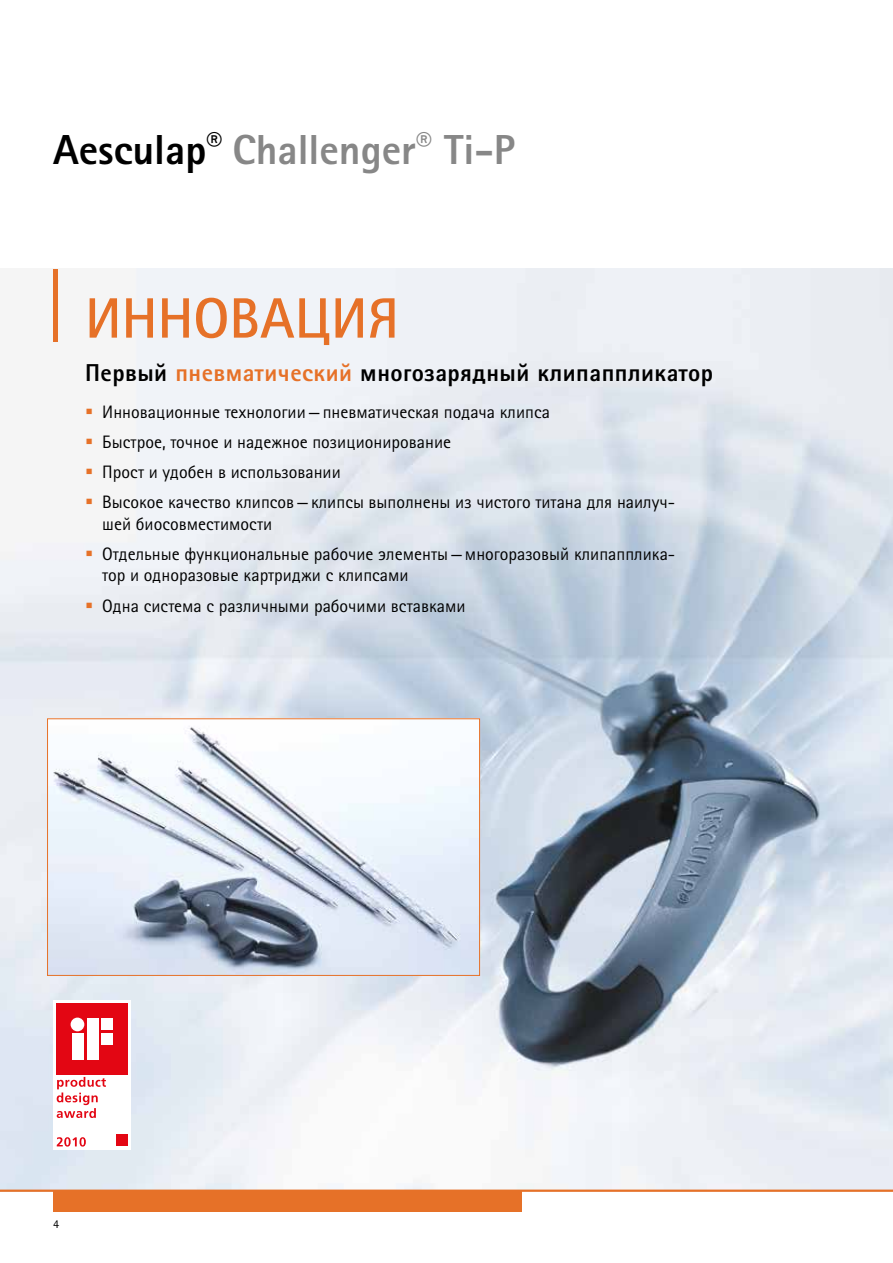
<style>
.page{position:relative;width:893px;height:1263px;background:#fff}
.page>*{position:absolute;margin:0;border:0;box-sizing:border-box;transform-origin:0 0}
.t1{font:700 57px "Rotis Sans Serif Pro Cyr";color:#e67128}
.t2{font:800 42px "Rotis Sans Serif Pro Cyr";color:#878787}
.t3{font:800 24.45px "Rotis Sans Serif Pro Cyr";letter-spacing:.02em;color:#000}
.t4{font:18px/21.6px "Rotis Sans Serif Pro Cyr";color:#000}
.t5{font:12px "Rotis Sans Serif Pro Cyr";color:#000}
.s1{color:#000}
.s2{color:#e67128}
</style>
<div class="page">
<img style="left:0;top:269px;width:893px;height:920px">
<div style="left:53px;top:1191px;width:468px;height:21px;background:#e67128"></div>
<img style="left:49px;top:720px;width:429px;height:254px">
<div style="left:47px;top:718px;width:433px;height:258px;border:1px solid #e67128"></div>
<hr style="left:0;top:1189px;width:893px;height:3px;background:#e67128">
<hr style="left:53px;top:269px;width:4px;height:72px;background:#e67128">
<div style="left:53px;top:1000px;width:78px;height:149px;background:#fff"></div>
<svg style="left:57px;top:1077px;width:49px;height:41px"></svg>
<svg style="left:57px;top:1137px;width:29px;height:9px"></svg>
<div style="left:116px;top:1134px;width:12px;height:12px;background:#e30613"></div>
<div style="left:56px;top:1003px;width:72px;height:72px;background:#e30613"></div>
<div style="left:72px;top:1033px;width:12px;height:27px;background:#fff"></div>
<div style="left:71px;top:1017px;width:13px;height:14px;background:#fff;border-radius:50%"></div>
<div style="left:102px;top:1018px;width:11px;height:12px;background:#fff"></div>
<div style="left:87px;top:1018px;width:12px;height:42px;background:#fff"></div>
<div style="left:102px;top:1033px;width:11px;height:12px;background:#fff"></div>
<h2 class="t2" style="left:53px;top:123px;width:463px"><span class="s1">Aesculap</span><sup>®</sup> Challenger<sup>®</sup> Ti-P</h2>
<h1 class="t1" style="left:85px;top:282px;width:316px">ИННОВАЦИЯ</h1>
<h3 class="t3" style="left:85px;top:357px;width:630px">Первый <span class="s2">пневматический</span> многозарядный клипаппликатор</h3>
<p class="t4" style="left:85px;top:401px;width:466px"><span class="s2">▪</span> Инновационные технологии—пневматическая подача клипса</p>
<p class="t4" style="left:85px;top:431px;width:368px"><span class="s2">▪</span> Быстрое, точное и надежное позиционирование</p>
<p class="t4" style="left:85px;top:461px;width:257px"><span class="s2">▪</span> Прост и удобен в использовании</p>
<p class="t4" style="left:102px;top:491px;width:574px;text-indent:-17px"><span class="s2">▪</span> Высокое качество клипсов—клипсы выполнены из чистого титана для наилуч&shy;шей биосовместимости</p>
<p class="t4" style="left:102px;top:543px;width:574px;text-indent:-17px"><span class="s2">▪</span> Отдельные функциональные рабочие элементы—многоразовый клипапплика&shy;тор и одноразовые картриджи с клипсами</p>
<p class="t4" style="left:85px;top:595px;width:382px"><span class="s2">▪</span> Одна система с различными рабочими вставками</p>
<p class="t5" style="left:53px;top:1216px;width:7px">4</p>
</div>
